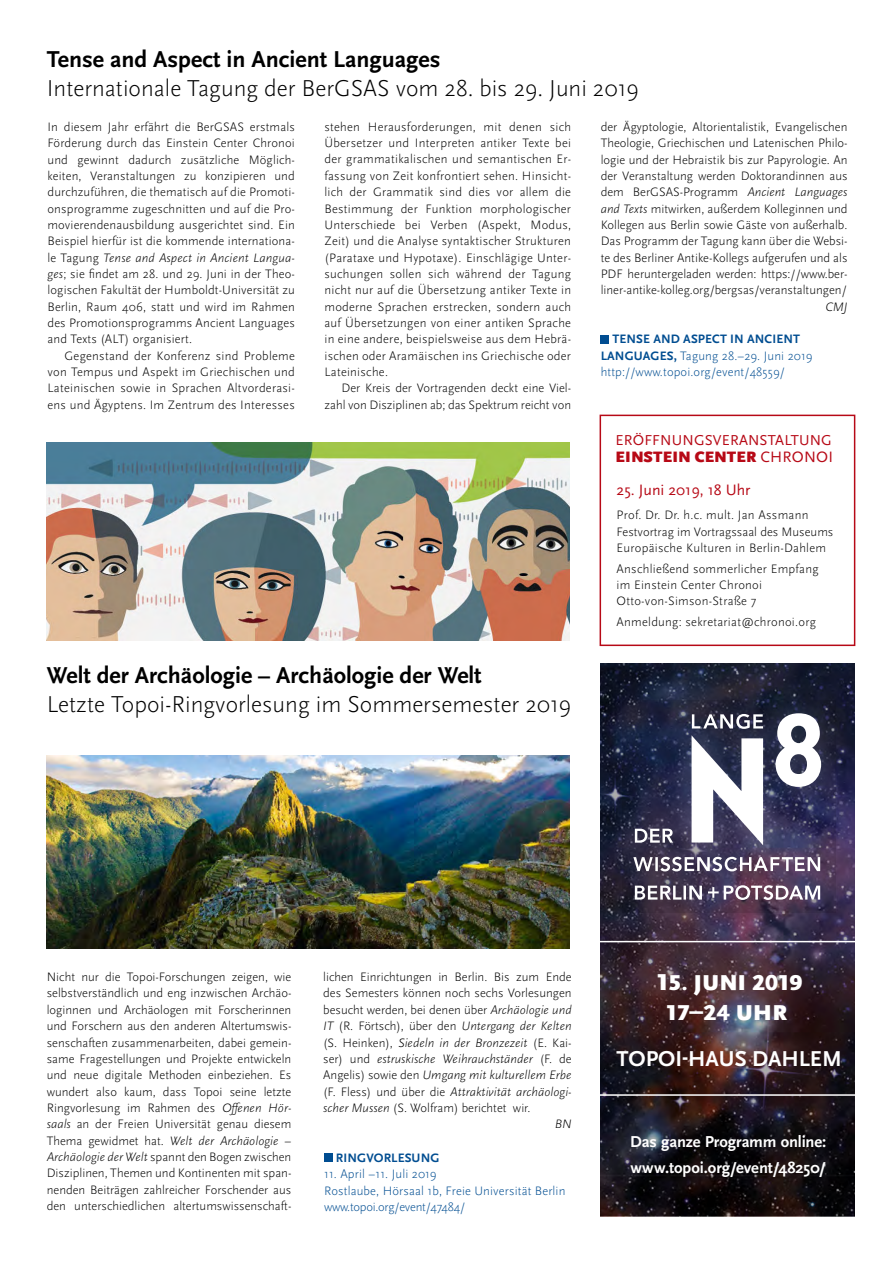
<style>
.page{position:relative;width:893px;height:1263px;background:#fff}
.page>*{position:absolute;margin:0;border:0;box-sizing:border-box;transform-origin:0 0}
.Ü2{font:300 24px/28.8px "Scala Sans OT";color:#000}
.Ü1{font:300 24px "Scala Sans OT";color:#000}
.Ü1-2{font:700 24px "Scala Sans OT";color:#000}
.Ü1-3{font:900 22.5px/30px "Scala Sans OT";letter-spacing:.015em;color:#fff;text-align:center}
.Ü1-4{font:700 22.5px "Scala Sans OT";color:#fff}
.t1{font:700 16.5px/25.5px "Scala Sans OT";letter-spacing:-.005em;color:#fff}
.Autorenkürzel{font:900 15.75px "Scala Sans OT";letter-spacing:.01em;color:#b70916}
.Autorenkürzel-2{font:15.75px "Scala Sans OT";color:#b70916}
.Autorenkürzel-3{font:15px "Scala Sans OT";letter-spacing:.01em;color:#b70916}
.Spalte_erster_Absatz{font:300 12.75px/16.4px "Scala Sans OT";color:#000;text-align:justify}
.Spaltentext{font:300 12.75px/16.4px "Scala Sans OT";color:#000;text-align:justify}
.Absatzformat_1{font:300 12.75px/16.4px "Scala Sans OT";letter-spacing:.02em;color:#000}
.Autorenkürzel-4{font:300 12.75px/16.4px "Scala Sans OT";letter-spacing:.01em;color:#004d91}
.Autorenkürzel-5{font:300 12.75px "Scala Sans OT";letter-spacing:-.02em;color:#004d91}
.Autorenkürzel-6{font:700 12.75px "Scala Sans OT";letter-spacing:.01em;color:#004d91}
.Autorenkürzel-7{font:italic 300 12.75px "Scala Sans OT";color:#000}
.s1{font-style:italic}
.s2{font-weight:700}
.s3{font-weight:400}
.s4{font-size:24px}
</style>
<div class="page">
<div style="left:601px;top:335px;width:8px;height:8px;background:#004d91"></div>
<div style="left:600px;top:415px;width:255px;height:231px;border:2px solid #b70916"></div>
<img style="left:601px;top:663px;width:254px;height:553px">
<div style="left:324px;top:1153px;width:9px;height:9px;background:#004d91"></div>
<img style="left:47px;top:756px;width:523px;height:192px">
<img style="left:622px;top:701px;width:213px;height:211px">
<svg style="left:633px;top:713px;width:188px;height:187px"></svg>
<hr style="left:600px;top:1094px;width:263px;height:2px;background:#fff">
<img style="left:47px;top:443px;width:523px;height:198px">
<hr style="left:600px;top:941px;width:263px;height:1px;background:#fff">
<p class="Ü1-2" style="left:47px;top:46px;width:395px">Tense and Aspect in Ancient Languages</p>
<p class="Ü1" style="left:47px;top:75px;width:594px">Internationale Tagung der BerGSAS vom 28. bis 29. Juni 2019</p>
<p class="Spaltentext" style="left:601px;top:119px;width:248px">der Ägyptologie, Altorientalistik, Evangelischen Theologie, Griechischen und Latenischen Philo&shy;logie und der Hebraistik bis zur Papyrologie. An der Veranstaltung werden Doktorandinnen aus dem BerGSAS-Programm <span class="s1">Ancient Languages and Texts</span> mitwirken, außerdem Kolleginnen und Kollegen aus Berlin sowie Gäste von außerhalb.<br>Das Programm der Tagung kann über die Websi&shy;te des Berliner Antike-Kollegs aufgerufen und als PDF heruntergeladen werden: https://www.ber&shy;liner-antike-kolleg.org/bergsas/veranstaltungen/</p>
<p class="Autorenkürzel-7" style="left:825px;top:300px;width:24px">CMJ</p>
<p class="Autorenkürzel-4" style="left:601px;top:331px;width:213px;text-indent:12px"><span class="s2">TENSE AND ASPECT IN ANCIENT<br>LANGUAGES,</span> Tagung 28.–29. Juni 2019 http://www.topoi.org/event/48559/</p>
<p class="Spaltentext" style="left:324px;top:119px;width:248px">stehen Herausforderungen, mit denen sich Übersetzer und Interpreten antiker Texte bei der grammatikalischen und semantischen Er&shy;fassung von Zeit konfrontiert sehen. Hinsicht&shy;lich der Grammatik sind dies vor allem die Bestimmung der Funktion morphologischer Unterschiede bei Verben (Aspekt, Modus, Zeit) und die Analyse syntaktischer Strukturen (Parataxe und Hypotaxe). Einschlägige Unter&shy;suchungen sollen sich während der Tagung nicht nur auf die Übersetzung antiker Texte in moderne Sprachen erstrecken, sondern auch auf Übersetzungen von einer antiken Sprache in eine andere, beispielsweise aus dem Hebrä&shy;ischen oder Aramäischen ins Griechische oder Lateinische.</p>
<p class="Spaltentext" style="left:324px;top:380px;width:248px;text-align:right">Der Kreis der Vortragenden deckt eine Viel&shy;zahl von Disziplinen ab; das Spektrum reicht von</p>
<p class="Spalte_erster_Absatz" style="left:48px;top:119px;width:249px">In diesem Jahr erfährt die BerGSAS erstmals Förderung durch das Einstein Center Chronoi und gewinnt dadurch zusätzliche Möglich&shy;keiten, Veranstaltungen zu konzipieren und durchzuführen, die thematisch auf die Promoti&shy;onsprogramme zugeschnitten und auf die Pro&shy;movierendenausbildung ausgerichtet sind. Ein Beispiel hierfür ist die kommende internationa&shy;le Tagung <span class="s1">Tense and Aspect in Ancient Langua&shy;ges</span>; sie findet am 28. und 29. Juni in der Theo&shy;logischen Fakultät der Humboldt-Universität zu Berlin, Raum 406, statt und wird im Rahmen des Promotionsprogramms Ancient Languages and Texts (ALT) organisiert.</p>
<p class="Spaltentext" style="left:48px;top:348px;width:249px;text-indent:17px">Gegenstand der Konferenz sind Probleme von Tempus und Aspekt im Griechischen und Lateinischen sowie in Sprachen Altvorderasi&shy;ens und Ägyptens. Im Zentrum des Interesses</p>
<p class="Ü2" style="left:47px;top:661px;width:526px"><span class="s2">Welt der Archäologie – Archäologie der Welt<br></span>Letzte Topoi-Ringvorlesung im Sommersemester 2019</p>
<p class="Autorenkürzel-3" style="left:616px;top:432px;width:218px">ERÖFFNUNGSVERANSTALTUNG</p>
<p class="Autorenkürzel" style="left:616px;top:448px;width:219px">EINSTEIN CENTER <span class="s3">CHRONOI</span></p>
<p class="Autorenkürzel-2" style="left:617px;top:481px;width:135px">25. Juni 2019, 18 Uhr</p>
<p class="Absatzformat_1" style="left:617px;top:507px;width:218px">Prof. Dr. Dr. h.c. mult. Jan Assmann<br>Festvortrag im Vortragssaal des Museums<br>Europäische Kulturen in Berlin-Dahlem</p>
<p class="Absatzformat_1" style="left:617px;top:561px;width:204px">Anschließend sommerlicher Empfang im Einstein Center Chronoi<br>Otto-von-Simson-Straße 7</p>
<p class="Absatzformat_1" style="left:617px;top:614px;width:201px">Anmeldung: sekretariat@chronoi.org</p>
<p class="Spalte_erster_Absatz" style="left:47px;top:969px;width:246px">Nicht nur die Topoi-Forschungen zeigen, wie selbstverständlich und eng inzwischen Archäo&shy;loginnen und Archäologen mit Forscherinnen und Forschern aus den anderen Altertumswis&shy;senschaften zusammenarbeiten, dabei gemein&shy;same Fragestellungen und Projekte entwickeln und neue digitale Methoden einbeziehen. Es wundert also kaum, dass Topoi seine letzte Ringvorlesung im Rahmen des <span class="s1">Offenen Hör&shy;saals</span> an der Freien Universität genau diesem Thema gewidmet hat. <span class="s1">Welt der Archäologie – Archäologie der Welt</span> spannt den Bogen zwischen Disziplinen, Themen und Kontinenten mit span&shy;nenden Beiträgen zahlreicher Forschender aus den unterschiedlichen altertumswissenschaft-</p>
<p class="Spalte_erster_Absatz" style="left:323px;top:969px;width:250px">lichen Einrichtungen in Berlin. Bis zum Ende des Semesters können noch sechs Vorlesungen besucht werden, bei denen über <span class="s1">Archäologie und IT</span> (R. Förtsch), über den <span class="s1">Untergang der Kelten </span>(S. Heinken), <span class="s1">Siedeln in der Bronzezeit</span> (E. Kai&shy;ser) und <span class="s1">estruskische Weihrauchständer</span> (F. de Angelis) sowie den <span class="s1">Umgang mit kulturellem Erbe </span>(F. Fless) und über die <span class="s1">Attraktivität archäologi&shy;scher Mussen</span> (S. Wolfram) berichtet wir.</p>
<p class="Autorenkürzel-7" style="left:555px;top:1117px;width:18px">BN</p>
<p class="Autorenkürzel-6" style="left:336px;top:1151px;width:105px">RINGVORLESUNG</p>
<p class="Autorenkürzel-4" style="left:324px;top:1166px;width:243px">11. April –11. Juli 2019<br>Rostlaube, Hörsaal 1b, Freie Universität Berlin</p>
<p class="Autorenkürzel-5" style="left:324px;top:1200px;width:143px">www.topoi.org/event/47484/</p>
<p class="Ü1-3" style="left:657px;top:967px;width:147px"><span class="s4">1</span>5. JUNI 2019<br>17–24 UHR</p>
<p class="Ü1-4" style="left:617px;top:1045px;width:227px">TOPOI-HAUS DAHLEM</p>
<p class="t1" style="left:630px;top:1129px;width:198px">Das ganze Programm online: www.topoi.org/event/48250/</p>
</div>
